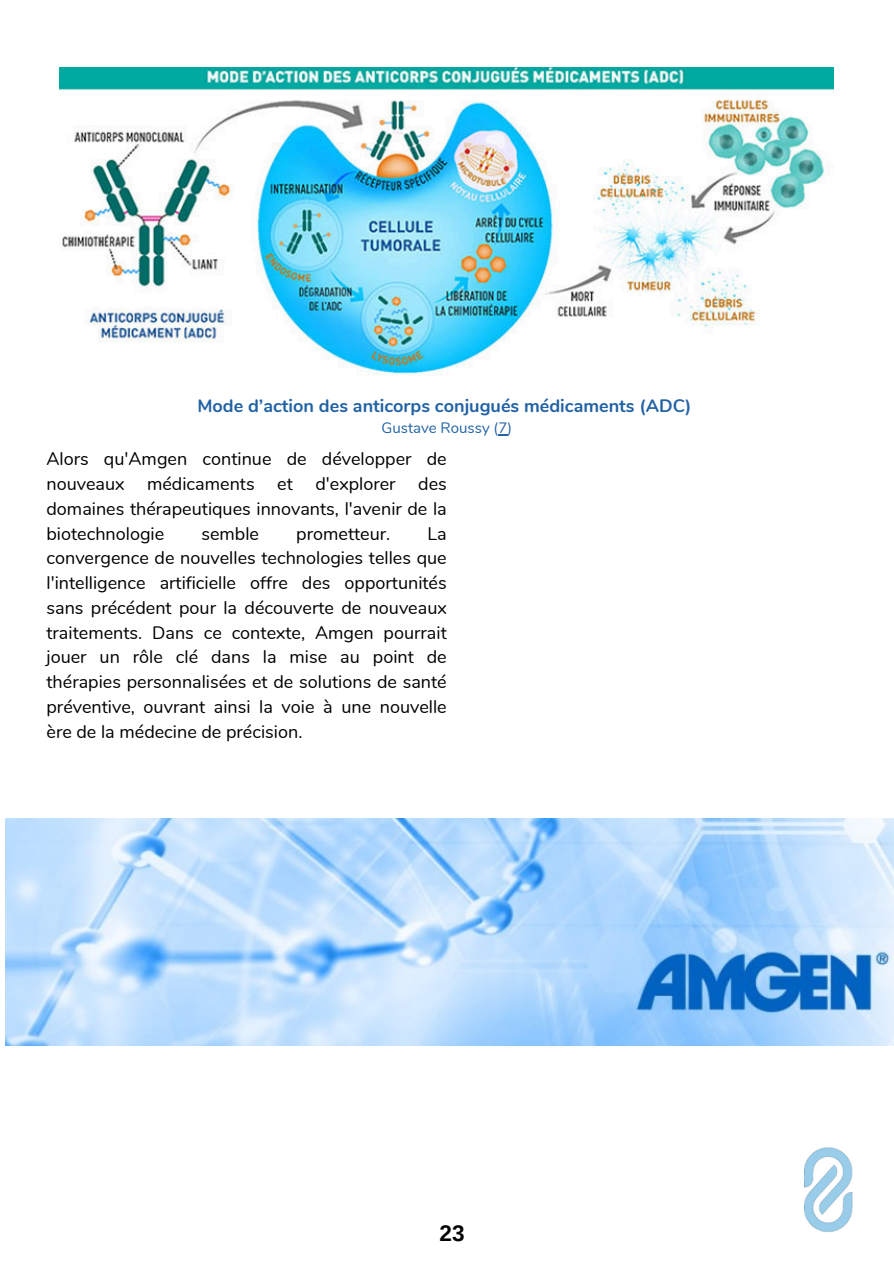
<style>
.page{position:relative;width:894px;height:1264px;background:#fff}
.page>*{position:absolute;margin:0;border:0;box-sizing:border-box;transform-origin:0 0}
.t1{font:700 22.5px "Arimo";color:#030303}
.t2{font:18px/24.8px "Nunito";color:#000;text-align:justify}
.t3{font:700 18px "Nunito";color:#2162a5}
.t4{font:15px "Nunito";color:#2162a5}
</style>
<div class="page">
<img style="left:59px;top:67px;width:774px;height:308px">
<img style="left:5px;top:818px;width:888px;height:227px">
<img style="left:804px;top:1147px;width:48px;height:85px">
<h1 class="t3" style="left:197px;top:393px;width:495px">Mode d’action des anticorps conjugués médicaments (ADC)</h1>
<h1 class="t4" style="left:381px;top:418px;width:132px">Gustave Roussy (7)</h1>
<p class="t2" style="left:46px;top:447px;width:401px">Alors qu'Amgen continue de développer de nouveaux</p>
<p class="t2" style="left:147px;top:472px;width:109px">médicaments</p>
<p class="t2" style="left:277px;top:472px;width:17px">et</p>
<p class="t2" style="left:315px;top:472px;width:82px">d'explorer</p>
<p class="t2" style="left:46px;top:472px;width:401px;text-indent:371px">des domaines thérapeutiques innovants, l'avenir de la biotechnologie</p>
<p class="t2" style="left:46px;top:521px;width:401px;text-indent:381px">La convergence de nouvelles technologies telles que l'intelligence artificielle offre des opportunités sans précédent pour la découverte de nouveaux traitements. Dans ce contexte, Amgen pourrait jouer un rôle clé dans la mise au point de thérapies personnalisées et de solutions de santé préventive, ouvrant ainsi la voie à une nouvelle ère de la médecine de précision.</p>
<p class="t2" style="left:201px;top:521px;width:59px">semble</p>
<p class="t2" style="left:296px;top:521px;width:95px">prometteur.</p>
<p class="t1" style="left:439px;top:1220px;width:27px">23</p>
</div>
